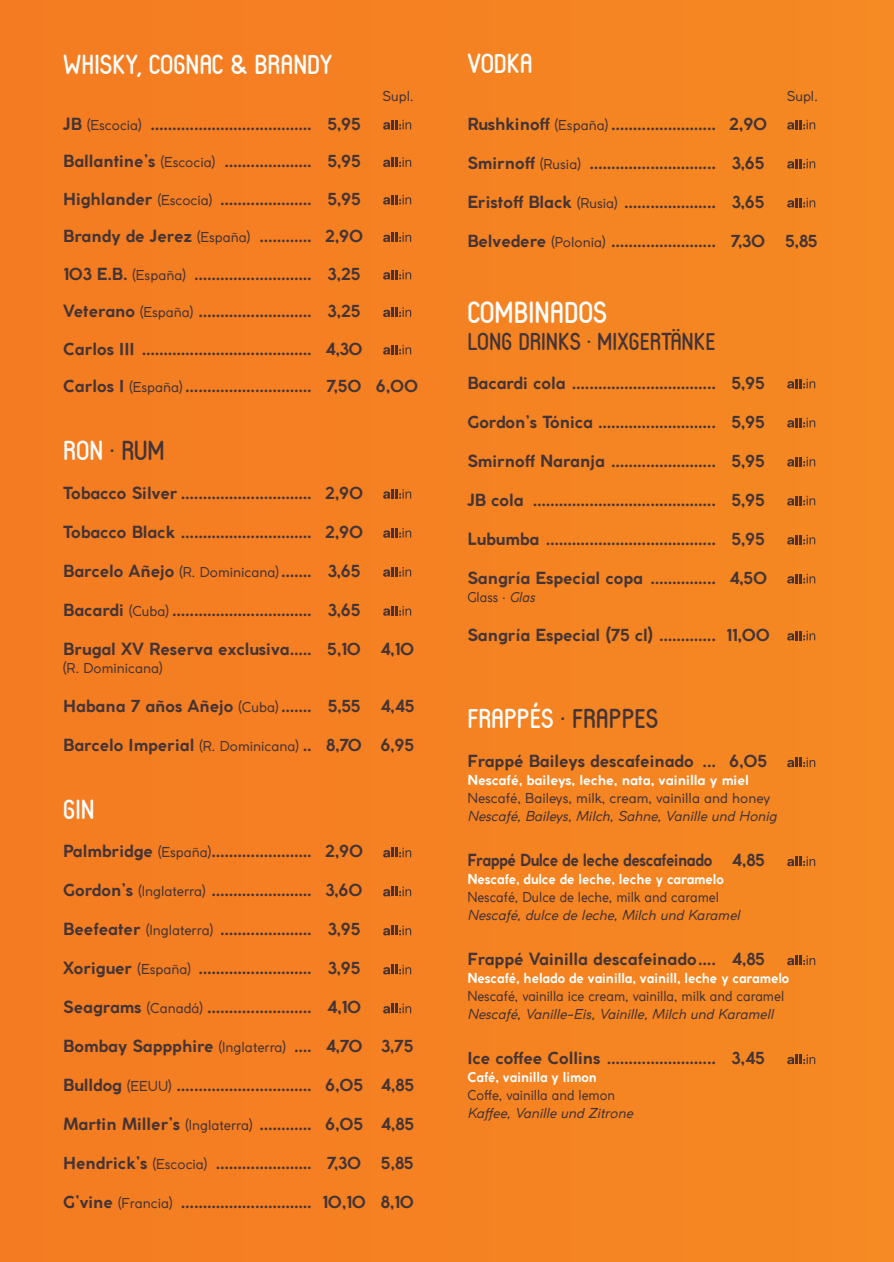
<style>
.page{position:relative;width:894px;height:1262px;background:#f58122}
.page>*{position:absolute;margin:0;border:0;box-sizing:border-box;transform-origin:0 0}
._2_col_tbs{font:700 30px "Reef";color:#fff}
._2_col_tbs-2{font:700 27px "Reef";color:#fff}
._2_col_tbs-3{font:700 27px "Reef";color:#453435}
._2_col_tbs-4{font:700 24px "Reef";color:#453435}
.Precios{font:700 16.5px "Coco Gothic";color:#453435}
.Precios-2{font:700 16.5px "Coco Gothic";letter-spacing:-.025em;color:#453435;scale:.9 1}
.Precios-3{font:italic 13.5px/18px "Coco Gothic";color:#453435}
.Precios-4{font:13.5px/18px "Coco Gothic";color:#453435;scale:.95 1}
.Precios-5{font:13.5px/18px "Coco Gothic";color:#453435}
._2_col_tbs-5{font:13.5px "Coco Gothic";color:#453435}
.s1{font-weight:400;font-size:13.5px}
.s2{font-style:italic}
.s3{color:#fff}
.s4{font-weight:700;color:#fff}
.s5{font-weight:700;font-style:normal;color:#fff}
.s6{font-style:normal}
</style>
<div class="page">
<svg style="left:383px;top:489px;width:28px;height:10px"></svg>
<svg style="left:383px;top:528px;width:28px;height:10px"></svg>
<svg style="left:383px;top:567px;width:28px;height:10px"></svg>
<svg style="left:383px;top:606px;width:28px;height:10px"></svg>
<svg style="left:787px;top:120px;width:28px;height:10px"></svg>
<svg style="left:787px;top:159px;width:28px;height:10px"></svg>
<svg style="left:787px;top:198px;width:28px;height:10px"></svg>
<svg style="left:383px;top:848px;width:28px;height:9px"></svg>
<svg style="left:383px;top:887px;width:28px;height:9px"></svg>
<svg style="left:383px;top:926px;width:28px;height:9px"></svg>
<svg style="left:383px;top:965px;width:28px;height:9px"></svg>
<svg style="left:383px;top:1004px;width:28px;height:9px"></svg>
<svg style="left:787px;top:379px;width:28px;height:9px"></svg>
<svg style="left:787px;top:418px;width:28px;height:9px"></svg>
<svg style="left:787px;top:457px;width:28px;height:9px"></svg>
<svg style="left:787px;top:496px;width:28px;height:9px"></svg>
<svg style="left:787px;top:535px;width:28px;height:9px"></svg>
<svg style="left:787px;top:574px;width:28px;height:9px"></svg>
<svg style="left:787px;top:631px;width:28px;height:9px"></svg>
<svg style="left:787px;top:757px;width:28px;height:10px"></svg>
<svg style="left:787px;top:856px;width:28px;height:10px"></svg>
<svg style="left:787px;top:955px;width:28px;height:10px"></svg>
<svg style="left:787px;top:1054px;width:28px;height:10px"></svg>
<svg style="left:383px;top:120px;width:28px;height:10px"></svg>
<svg style="left:383px;top:157px;width:28px;height:10px"></svg>
<svg style="left:383px;top:195px;width:28px;height:10px"></svg>
<svg style="left:383px;top:232px;width:28px;height:10px"></svg>
<svg style="left:383px;top:270px;width:28px;height:10px"></svg>
<svg style="left:383px;top:307px;width:28px;height:10px"></svg>
<svg style="left:383px;top:345px;width:28px;height:10px"></svg>
<p class="_2_col_tbs-2" style="left:467px;top:46px;width:67px">VODKA</p>
<p class="_2_col_tbs-2" style="left:63px;top:47px;width:271px">WHISKY, COGNAC &amp; BRANDY</p>
<p class="Precios" style="left:63px;top:111px;width:299px">JB <span class="s1">(Escocia)</span> ..................................... 5,95</p>
<p class="Precios" style="left:63px;top:149px;width:299px">Ballantine’s <span class="s1">(Escocia)</span> .................... 5,95</p>
<p class="Precios" style="left:63px;top:186px;width:299px">Highlander <span class="s1">(Escocia)</span> ..................... 5,95</p>
<p class="Precios" style="left:63px;top:224px;width:301px">Brandy de Jerez <span class="s1">(España)</span> ............ 2,90</p>
<p class="Precios" style="left:63px;top:261px;width:299px">103 E.B. <span class="s1">(España)</span> ........................... 3,25</p>
<p class="Precios" style="left:63px;top:299px;width:299px">Veterano <span class="s1">(España)</span> .......................... 3,25</p>
<p class="Precios" style="left:63px;top:336px;width:301px">Carlos III ....................................... 4,30</p>
<p class="Precios" style="left:63px;top:374px;width:356px">Carlos I <span class="s1">(España)</span> ............................. 7,50 6,00</p>
<p class="_2_col_tbs-5" style="left:382px;top:86px;width:33px">Supl.</p>
<p class="_2_col_tbs-5" style="left:786px;top:86px;width:33px">Supl.</p>
<p class="Precios" style="left:467px;top:111px;width:301px">Rushkinoff <span class="s1">(España)</span> ........................ 2,90</p>
<p class="Precios" style="left:467px;top:150px;width:298px">Smirnoff <span class="s1">(Rusia)</span> ............................. 3,65</p>
<p class="Precios" style="left:467px;top:189px;width:298px">Eristoff Black <span class="s1">(Rusia)</span> ..................... 3,65</p>
<p class="Precios" style="left:467px;top:228px;width:351px">Belvedere <span class="s1">(Polonia)</span> ........................ 7,30 5,85</p>
<p class="_2_col_tbs" style="left:467px;top:293px;width:141px">COMBINADOS</p>
<p class="_2_col_tbs-4" style="left:467px;top:326px;width:250px">LONG DRINKS · MIXGERTÄNKE</p>
<p class="Precios" style="left:467px;top:370px;width:299px">Bacardi cola ................................. 5,95</p>
<p class="Precios" style="left:467px;top:409px;width:299px">Gordon’s Tónica ........................... 5,95</p>
<p class="Precios" style="left:467px;top:448px;width:299px">Smirnoff Naranja ........................ 5,95</p>
<p class="Precios" style="left:467px;top:487px;width:299px">JB cola .......................................... 5,95</p>
<p class="Precios" style="left:467px;top:526px;width:299px">Lubumba ....................................... 5,95</p>
<p class="Precios" style="left:467px;top:565px;width:301px">Sangría Especial copa ............... 4,50</p>
<p class="Precios-4" style="left:467px;top:587px;width:73px">Glass · <span class="s2">Glas</span></p>
<p class="Precios" style="left:467px;top:622px;width:304px">Sangría Especial (75 cl) ............. 11,00</p>
<p class="_2_col_tbs-3" style="left:63px;top:433px;width:103px"><span class="s3">RON</span> · RUM</p>
<p class="Precios" style="left:63px;top:480px;width:301px">Tobacco Silver .............................. 2,90</p>
<p class="Precios" style="left:63px;top:519px;width:301px">Tobacco Black .............................. 2,90</p>
<p class="Precios" style="left:63px;top:558px;width:298px">Barcelo Añejo <span class="s1">(R. Dominicana)</span> ....... 3,65</p>
<p class="Precios" style="left:63px;top:597px;width:298px">Bacardi <span class="s1">(Cuba)</span> ................................ 3,65</p>
<p class="Precios" style="left:63px;top:636px;width:352px">Brugal XV Reserva exclusiva..... 5,10 4,10</p>
<p class="Precios-5" style="left:63px;top:658px;width:101px">(R. Dominicana)</p>
<p class="Precios" style="left:63px;top:693px;width:352px">Habana 7 años Añejo <span class="s1">(Cuba)</span> ....... 5,55 4,45</p>
<p class="Precios" style="left:63px;top:732px;width:352px">Barcelo Imperial <span class="s1">(R. Dominicana)</span> .. 8,70 6,95</p>
<p class="_2_col_tbs-3" style="left:467px;top:702px;width:193px"><span class="s3">FRAPPÉS</span> · FRAPPES</p>
<p class="Precios" style="left:467px;top:749px;width:301px">Frappé Baileys descafeinado ... 6,05</p>
<p class="Precios-5" style="left:467px;top:771px;width:311px"><span class="s4">Nescafé, baileys, leche, nata, vainilla y miel<br></span>Nescafé, Baileys, milk, cream, vainilla and honey<br><span class="s2">Nescafé, Baileys, Milch, Sahne, Vanille und Honig</span></p>
<p class="Precios-2" style="left:467px;top:848px;width:332px">Frappé Dulce de leche descafeinado 4,85</p>
<p class="Precios-3" style="left:467px;top:870px;width:274px"><span class="s5">Nescafe, dulce de leche, leche y caramelo<br></span><span class="s6">Nescafé, Dulce de leche, milk and caramel<br></span>Nescafé, dulce de leche, Milch und Karamel</p>
<p class="Precios" style="left:467px;top:947px;width:299px">Frappé Vainilla descafeinado.... 4,85</p>
<p class="Precios-4" style="left:467px;top:969px;width:340px"><span class="s4">Nescafé, helado de vainilla, vainill, leche y caramelo<br></span>Nescafé, vainilla ice cream, vainilla, milk and caramel<br><span class="s2">Nescafé, Vanille-Eis, Vainille, Milch und Karamell</span></p>
<p class="Precios" style="left:467px;top:1046px;width:299px">Ice coffee Collins ......................... 3,45</p>
<p class="Precios-3" style="left:467px;top:1068px;width:167px"><span class="s5">Café, vainilla y limon<br></span><span class="s6">Coffe, vainilla and lemon<br></span>Kaffee, Vanille und Zitrone</p>
<p class="_2_col_tbs-2" style="left:63px;top:792px;width:33px">GIN</p>
<p class="Precios" style="left:63px;top:839px;width:301px">Palmbridge <span class="s1">(España)</span>....................... 2,90</p>
<p class="Precios" style="left:63px;top:878px;width:301px">Gordon’s <span class="s1">(Inglaterra)</span> ....................... 3,60</p>
<p class="Precios" style="left:63px;top:917px;width:298px">Beefeater <span class="s1">(Inglaterra)</span> ..................... 3,95</p>
<p class="Precios" style="left:63px;top:956px;width:298px">Xoriguer <span class="s1">(España)</span> .......................... 3,95</p>
<p class="Precios" style="left:63px;top:995px;width:299px">Seagrams <span class="s1">(Canadá)</span> ........................ 4,10</p>
<p class="Precios" style="left:63px;top:1034px;width:351px">Bombay Sappphire <span class="s1">(Inglaterra)</span> .... 4,70 3,75</p>
<p class="Precios" style="left:63px;top:1073px;width:352px">Bulldog <span class="s1">(EEUU)</span> ............................... 6,05 4,85</p>
<p class="Precios" style="left:63px;top:1112px;width:352px">Martin Miller’s <span class="s1">(Inglaterra)</span> ............ 6,05 4,85</p>
<p class="Precios" style="left:63px;top:1151px;width:351px">Hendrick’s <span class="s1">(Escocia)</span> ...................... 7,30 5,85</p>
<p class="Precios" style="left:63px;top:1190px;width:352px">G’vine <span class="s1">(Francia)</span> .............................. 10,10 8,10</p>
</div>
